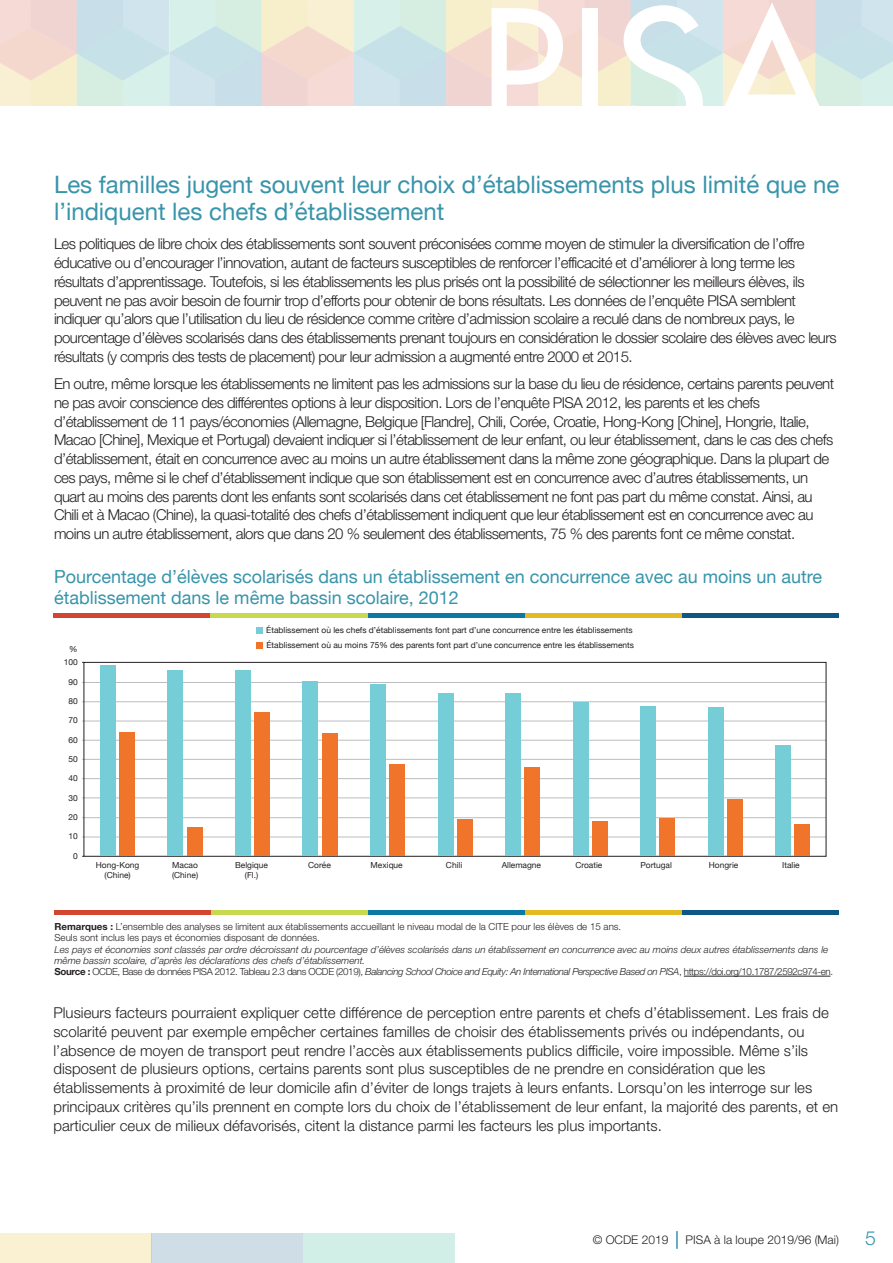
<style>
.page{position:relative;width:893px;height:1263px;background:#fff}
.page>*{position:absolute;margin:0;border:0;box-sizing:border-box;transform-origin:0 0}
.t1{font:24px/27px "Helvetica Neue";color:#3894aa}
.t2{font:300 19.5px "Helvetica Neue LT Std";color:#3894aa}
.t3{font:18px/21.6px "Helvetica Neue";color:#3894aa}
.t4{font:300 15px/18.8px "Helvetica Neue LT Std";letter-spacing:-.035em;color:#231f20}
.t5{font:300 15px/18.8px "Helvetica Neue LT Std";color:#231f20}
.t6{font:300 12px "Helvetica Neue LT Std";color:#231f20}
.t7{font:italic 300 9.75px/11.2px "Helvetica Neue LT Std";color:#231f20}
.t8{font:300 9.75px/11.2px "Helvetica Neue LT Std";color:#231f20}
.t9{font:8.4px/10.2px "Helvetica Neue";color:#231f20;text-align:center}
.s1{font-weight:700}
.s2{font-weight:700;font-style:normal}
.s3{font-style:normal}
</style>
<div class="page">
<img style="left:0;top:0;width:893px;height:105px">
<div style="left:0;top:1233px;width:151px;height:30px;background:#faf1d3"></div>
<div style="left:151px;top:1233px;width:152px;height:30px;background:#cfdde6"></div>
<div style="left:303px;top:1233px;width:152px;height:30px;background:#d1efe7"></div>
<svg style="left:492px;top:8px;width:71px;height:98px"></svg>
<div style="left:583px;top:8px;width:15px;height:136px;background:#fff"></div>
<svg style="left:617px;top:2px;width:220px;height:104px"></svg>
<svg style="left:676px;top:1231px;width:2px;height:18px"></svg>
<div style="left:32px;top:19px;width:13px;height:13px;background:#efd4d2"></div>
<hr style="left:82px;top:682px;width:744px;height:1px;background:#bcbdc0">
<hr style="left:82px;top:701px;width:744px;height:1px;background:#bcbdc0">
<hr style="left:82px;top:721px;width:744px;height:1px;background:#bcbdc0">
<hr style="left:82px;top:740px;width:744px;height:1px;background:#bcbdc0">
<hr style="left:82px;top:759px;width:744px;height:1px;background:#bcbdc0">
<hr style="left:82px;top:778px;width:744px;height:1px;background:#bcbdc0">
<hr style="left:82px;top:798px;width:744px;height:1px;background:#bcbdc0">
<hr style="left:82px;top:817px;width:744px;height:1px;background:#bcbdc0">
<hr style="left:82px;top:837px;width:744px;height:1px;background:#bcbdc0">
<div style="left:84px;top:662px;width:742px;height:194px;border:1px solid #231f20"></div>
<div style="left:100px;top:666px;width:16px;height:190px;background:#74cdd7"></div>
<div style="left:120px;top:732px;width:15px;height:124px;background:#f0752a"></div>
<div style="left:168px;top:670px;width:15px;height:186px;background:#74cdd7"></div>
<div style="left:187px;top:828px;width:15px;height:28px;background:#f0752a"></div>
<div style="left:303px;top:681px;width:15px;height:175px;background:#74cdd7"></div>
<div style="left:322px;top:733px;width:15px;height:123px;background:#f0752a"></div>
<div style="left:370px;top:685px;width:16px;height:171px;background:#74cdd7"></div>
<div style="left:390px;top:764px;width:15px;height:92px;background:#f0752a"></div>
<div style="left:438px;top:693px;width:15px;height:163px;background:#74cdd7"></div>
<div style="left:457px;top:819px;width:15px;height:37px;background:#f0752a"></div>
<div style="left:505px;top:694px;width:16px;height:162px;background:#74cdd7"></div>
<div style="left:525px;top:767px;width:15px;height:89px;background:#f0752a"></div>
<div style="left:573px;top:703px;width:15px;height:153px;background:#74cdd7"></div>
<div style="left:592px;top:822px;width:15px;height:34px;background:#f0752a"></div>
<div style="left:640px;top:707px;width:16px;height:149px;background:#74cdd7"></div>
<div style="left:660px;top:819px;width:15px;height:37px;background:#f0752a"></div>
<div style="left:708px;top:708px;width:15px;height:148px;background:#74cdd7"></div>
<div style="left:727px;top:799px;width:15px;height:57px;background:#f0752a"></div>
<div style="left:775px;top:746px;width:16px;height:110px;background:#74cdd7"></div>
<div style="left:795px;top:824px;width:15px;height:32px;background:#f0752a"></div>
<div style="left:256px;top:627px;width:7px;height:6px;background:#74cdd7"></div>
<div style="left:256px;top:642px;width:7px;height:7px;background:#f0752a"></div>
<div style="left:235px;top:671px;width:16px;height:185px;background:#74cdd7"></div>
<div style="left:255px;top:712px;width:15px;height:144px;background:#f0752a"></div>
<hr style="left:684px;top:976px;width:146px;height:1px;background:#231f20">
<hr style="left:54px;top:910px;width:157px;height:4px;background:#d24631">
<hr style="left:211px;top:910px;width:157px;height:4px;background:#c7d94e">
<hr style="left:368px;top:910px;width:157px;height:4px;background:#0c79a2">
<hr style="left:525px;top:910px;width:157px;height:4px;background:#e3ba23">
<hr style="left:682px;top:910px;width:157px;height:4px;background:#0c5783">
<hr style="left:54px;top:613px;width:157px;height:4px;background:#d24631">
<hr style="left:211px;top:613px;width:157px;height:4px;background:#c7d94e">
<hr style="left:368px;top:613px;width:157px;height:4px;background:#0c79a2">
<hr style="left:525px;top:613px;width:157px;height:4px;background:#e3ba23">
<hr style="left:682px;top:613px;width:157px;height:4px;background:#0c5783">
<h1 class="t1" style="left:54px;top:172px;width:787px">Les familles jugent souvent leur choix d’établissements plus limité que ne l’indiquent les chefs d’établissement</h1>
<p class="t4" style="left:54px;top:234px;width:784px">Les politiques de libre choix des établissements sont souvent préconisées comme moyen de stimuler la diversification de l’offre éducative ou d’encourager l’innovation, autant de facteurs susceptibles de renforcer l’efficacité et d’améliorer à long terme les résultats d’apprentissage. Toutefois, si les établissements les plus prisés ont la possibilité de sélectionner les meilleurs élèves, ils peuvent ne pas avoir besoin de fournir trop d’efforts pour obtenir de bons résultats. Les données de l’enquête PISA semblent indiquer qu’alors que l’utilisation du lieu de résidence comme critère d’admission scolaire a reculé dans de nombreux pays, le pourcentage d’élèves scolarisés dans des établissements prenant toujours en considération le dossier scolaire des élèves avec leurs résultats (y compris des tests de placement) pour leur admission a augmenté entre 2000 et 2015.</p>
<p class="t4" style="left:54px;top:374px;width:782px">En outre, même lorsque les établissements ne limitent pas les admissions sur la base du lieu de résidence, certains parents peuvent ne pas avoir conscience des différentes options à leur disposition. Lors de l’enquête PISA 2012, les parents et les chefs d’établissement de 11 pays/économies (Allemagne, Belgique [Flandre], Chili, Corée, Croatie, Hong-Kong [Chine], Hongrie, Italie, Macao [Chine], Mexique et Portugal) devaient indiquer si l’établissement de leur enfant, ou leur établissement, dans le cas des chefs d’établissement, était en concurrence avec au moins un autre établissement dans la même zone géographique. Dans la plupart de ces pays, même si le chef d’établissement indique que son établissement est en concurrence avec d’autres établissements, un quart au moins des parents dont les enfants sont scolarisés dans cet établissement ne font pas part du même constat. Ainsi, au Chili et à Macao (Chine), la quasi-totalité des chefs d’établissement indiquent que leur établissement est en concurrence avec au moins un autre établissement, alors que dans 20 % seulement des établissements, 75 % des parents font ce même constat.</p>
<p class="t3" style="left:54px;top:566px;width:769px">Pourcentage d’élèves scolarisés dans un établissement en concurrence avec au moins un autre établissement dans le même bassin scolaire, 2012</p>
<p class="t9" style="left:69px;top:645px;width:10px">%</p>
<p class="t9" style="left:64px;top:658px;width:16px">100</p>
<p class="t9" style="left:68px;top:677px;width:11px">90</p>
<p class="t9" style="left:68px;top:696px;width:11px">80</p>
<p class="t9" style="left:68px;top:716px;width:11px">70</p>
<p class="t9" style="left:68px;top:735px;width:11px">60</p>
<p class="t9" style="left:68px;top:754px;width:11px">50</p>
<p class="t9" style="left:68px;top:774px;width:11px">40</p>
<p class="t9" style="left:68px;top:793px;width:11px">30</p>
<p class="t9" style="left:68px;top:812px;width:11px">20</p>
<p class="t9" style="left:68px;top:832px;width:11px">10</p>
<p class="t9" style="left:73px;top:851px;width:6px">0</p>
<p class="t9" style="left:266px;top:623px;width:369px;line-height:15.3px;text-align:left">Établissement où les chefs d’établissements font part d’une concurrence entre les établissements<br>Établissement où au moins 75% des parents font part d’une concurrence entre les établissements</p>
<p class="t9" style="left:96px;top:860px;width:45px">Hong-Kong (Chine)</p>
<p class="t9" style="left:172px;top:860px;width:28px;text-align:left">Macao (Chine)</p>
<p class="t9" style="left:235px;top:860px;width:34px">Belgique (Fl.)</p>
<p class="t9" style="left:308px;top:860px;width:24px">Corée</p>
<p class="t9" style="left:371px;top:860px;width:34px">Mexique</p>
<p class="t9" style="left:446px;top:860px;width:18px">Chili</p>
<p class="t9" style="left:502px;top:860px;width:41px">Allemagne</p>
<p class="t9" style="left:575px;top:860px;width:29px">Croatie</p>
<p class="t9" style="left:640px;top:860px;width:33px">Portugal</p>
<p class="t9" style="left:709px;top:860px;width:31px">Hongrie</p>
<p class="t9" style="left:782px;top:860px;width:19px">Italie</p>
<p class="t8" style="left:54px;top:921px;width:568px"><span class="s1">Remarques :</span> L’ensemble des analyses se limitent aux établissements accueillant le niveau modal de la CITE pour les élèves de 15 ans.<br>Seuls sont inclus les pays et économies disposant de données.</p>
<p class="t7" style="left:54px;top:943px;width:780px">Les pays et économies sont classés par ordre décroissant du pourcentage d’élèves scolarisés dans un établissement en concurrence avec au moins deux autres établissements dans le même bassin scolaire, d’après les déclarations des chefs d’établissement.<br><span class="s2">Source :</span> <span class="s3">OCDE, Base de données PISA 2012. Tableau 2.3 dans OCDE (2019),</span> Balancing School Choice and Equity: An International Perspective Based on PISA<span class="s3">, https://doi.org/10.1787/2592c974-en.</span></p>
<p class="t5" style="left:53px;top:1003px;width:786px">Plusieurs facteurs pourraient expliquer cette différence de perception entre parents et chefs d’établissement. Les frais de scolarité peuvent par exemple empêcher certaines familles de choisir des établissements privés ou indépendants, ou l’absence de moyen de transport peut rendre l’accès aux établissements publics difficile, voire impossible. Même s’ils disposent de plusieurs options, certains parents sont plus susceptibles de ne prendre en considération que les établissements à proximité de leur domicile afin d’éviter de longs trajets à leurs enfants. Lorsqu’on les interroge sur les principaux critères qu’ils prennent en compte lors du choix de l’établissement de leur enfant, la majorité des parents, et en particulier ceux de milieux défavorisés, citent la distance parmi les facteurs les plus importants.</p>
<p class="t6" style="left:593px;top:1233px;width:77px">© OCDE 2019</p>
<p class="t6" style="left:686px;top:1233px;width:155px">PISA à la loupe 2019/96 (Mai)</p>
<h2 class="t2" style="left:865px;top:1226px;width:12px">5</h2>
</div>
